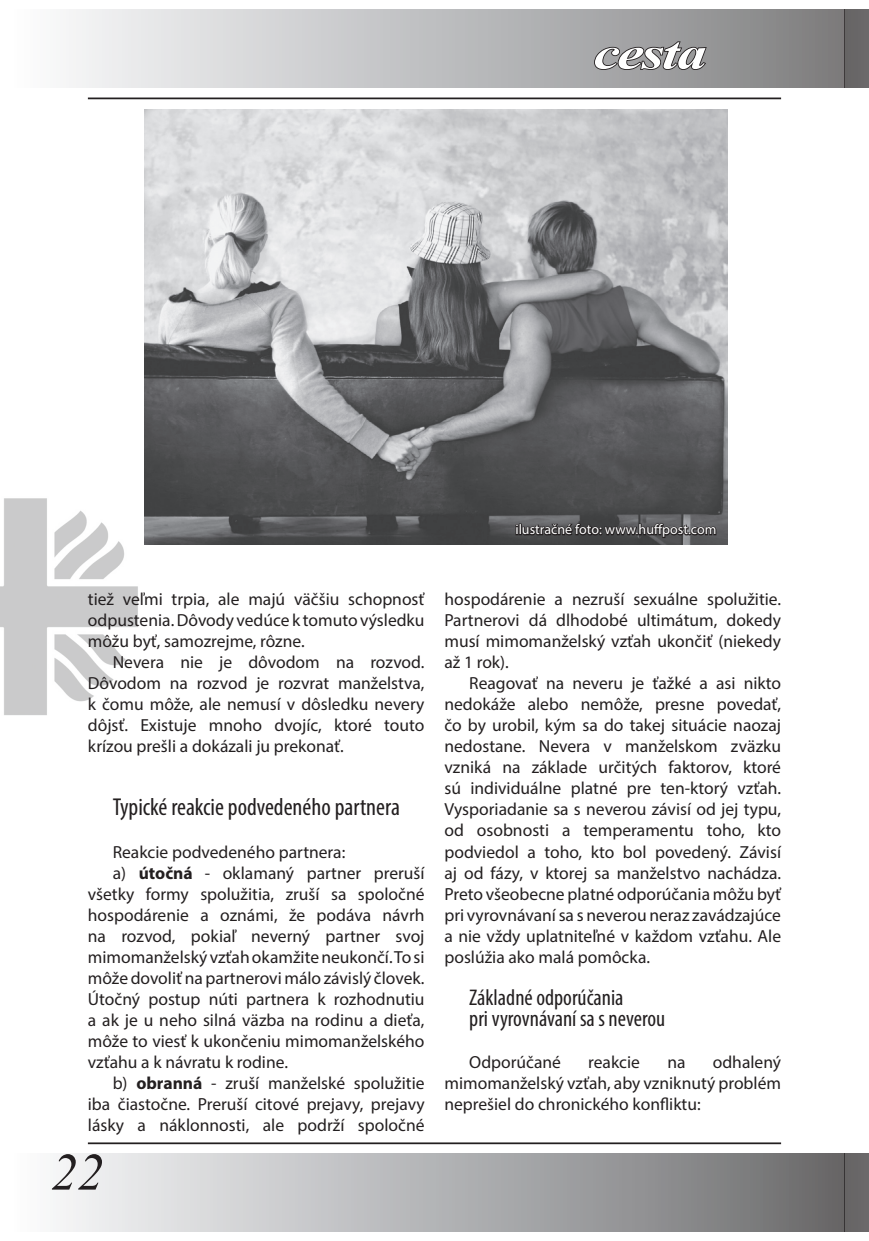
<style>
.page{position:relative;width:869px;height:1241px;background:#fff}
.page>*{position:absolute;margin:0;border:0;box-sizing:border-box;transform-origin:0 0}
.t1{font:italic 52.5px "Times New Roman";color:#231f20}
.t2{font:italic 700 45.85px "Times New Roman";letter-spacing:-.035em;color:#fff;scale:1.29 1}
.Normálny{font:condensed 24.5px "Myriad Pro";color:#231f20}
.Normálny-2{font:condensed 22.75px "Myriad Pro";color:#231f20}
.Normálny-3{font:17.5px/21px "Myriad Pro";color:#231f20;text-align:justify}
.Normálny__webový{font:17.5px/21px "Myriad Pro";color:#231f20;text-align:justify}
.t3{font:14px "Myriad Pro";color:#fff}
.s1{font-weight:700}
</style>
<div class="page">
<div style="left:10px;top:10px;width:833px;height:78px;background:linear-gradient(to right,#fdfeff,#818182)"></div>
<div style="left:10px;top:1152px;width:833px;height:78px;background:linear-gradient(to right,#fdfeff,#6c6c6e)"></div>
<div style="left:843px;top:10px;width:25px;height:78px;background:#686667"></div>
<div style="left:843px;top:1152px;width:25px;height:78px;background:#686667"></div>
<img style="left:0;top:498px;width:138px;height:217px">
<hr style="left:88px;top:97px;width:692px;height:2px;background:#231f20">
<hr style="left:88px;top:1142px;width:692px;height:1px;background:#231f20">
<svg style="left:593px;top:40px;width:114px;height:31px;background:#7a797b"></svg>
<img style="left:144px;top:110px;width:583px;height:435px">
<svg style="left:515px;top:502px;width:202px;height:43px;background:#49494a"></svg>
<h2 class="t2" style="left:593px;top:21px;width:89px">cesta</h2>
<p class="t3" style="left:515px;top:521px;width:202px">ilustračné foto: www.huffpost.com</p>
<p class="Normálny-3" style="left:88px;top:588px;width:338px">tiež veľmi trpia, ale majú väčšiu schopnosť odpustenia. Dôvody vedúce k tomuto výsledku môžu byť, samozrejme, rôzne.</p>
<p class="Normálny-3" style="left:88px;top:651px;width:338px;text-indent:25px">Nevera nie je dôvodom na rozvod.<br>Dôvodom na rozvod je rozvrat manželstva, k čomu môže, ale nemusí v dôsledku nevery dôjsť. Existuje mnoho dvojíc, ktoré touto krízou prešli a dokázali ju prekonať.</p>
<p class="Normálny" style="left:113px;top:792px;width:288px">Typické reakcie podvedeného partnera</p>
<p class="Normálny-3" style="left:113px;top:840px;width:234px">Reakcie podvedeného partnera:</p>
<p class="Normálny-3" style="left:88px;top:861px;width:338px;text-indent:25px">a) <span class="s1">útočná</span> - oklamaný partner preruší všetky formy spolužitia, zruší sa spoločné hospodárenie a oznámi, že podáva návrh na rozvod, pokiaľ neverný partner svoj mimomanželský vzťah okamžite neukončí. To si môže dovoliť na partnerovi málo závislý človek.<br>Útočný postup núti partnera k rozhodnutiu a ak je u neho silná väzba na rodinu a dieťa, môže to viesť k ukončeniu mimomanželského vzťahu a k návratu k rodine.</p>
<p class="Normálny-3" style="left:88px;top:1071px;width:338px;text-indent:25px">b) <span class="s1">obranná</span> - zruší manželské spolužitie iba čiastočne. Preruší citové prejavy, prejavy lásky a náklonnosti, ale podrží spoločné</p>
<h1 class="t1" style="left:51px;top:1135px;width:54px">22</h1>
<p class="Normálny-3" style="left:444px;top:588px;width:338px">hospodárenie a nezruší sexuálne spolužitie.<br>Partnerovi dá dlhodobé ultimátum, dokedy musí mimomanželský vzťah ukončiť (niekedy až 1 rok).</p>
<p class="Normálny-3" style="left:444px;top:672px;width:338px;text-indent:25px">Reagovať na neveru je ťažké a asi nikto nedokáže alebo nemôže, presne povedať, čo by urobil, kým sa do takej situácie naozaj nedostane. Nevera v manželskom zväzku vzniká na základe určitých faktorov, ktoré sú individuálne platné pre ten-ktorý vzťah.<br>Vysporiadanie sa s neverou závisí od jej typu, od osobnosti a temperamentu toho, kto podviedol a toho, kto bol povedený. Závisí aj od fázy, v ktorej sa manželstvo nachádza.<br>Preto všeobecne platné odporúčania môžu byť pri vyrovnávaní sa s neverou neraz zavádzajúce a nie vždy uplatniteľné v každom vzťahu. Ale poslúžia ako malá pomôcka.</p>
<p class="Normálny-2" style="left:469px;top:983px;width:156px">Základné odporúčania</p>
<p class="Normálny-2" style="left:469px;top:1004px;width:197px">pri vyrovnávaní sa s neverou</p>
<p class="Normálny__webový" style="left:469px;top:1050px;width:93px">Odporúčané</p>
<p class="Normálny__webový" style="left:588px;top:1050px;width:53px">reakcie</p>
<p class="Normálny__webový" style="left:667px;top:1050px;width:20px">na</p>
<p class="Normálny__webový" style="left:444px;top:1050px;width:338px;text-indent:268px">odhalený mimomanželský vzťah, aby vzniknutý problém neprešiel do chronického konfliktu:</p>
</div>
